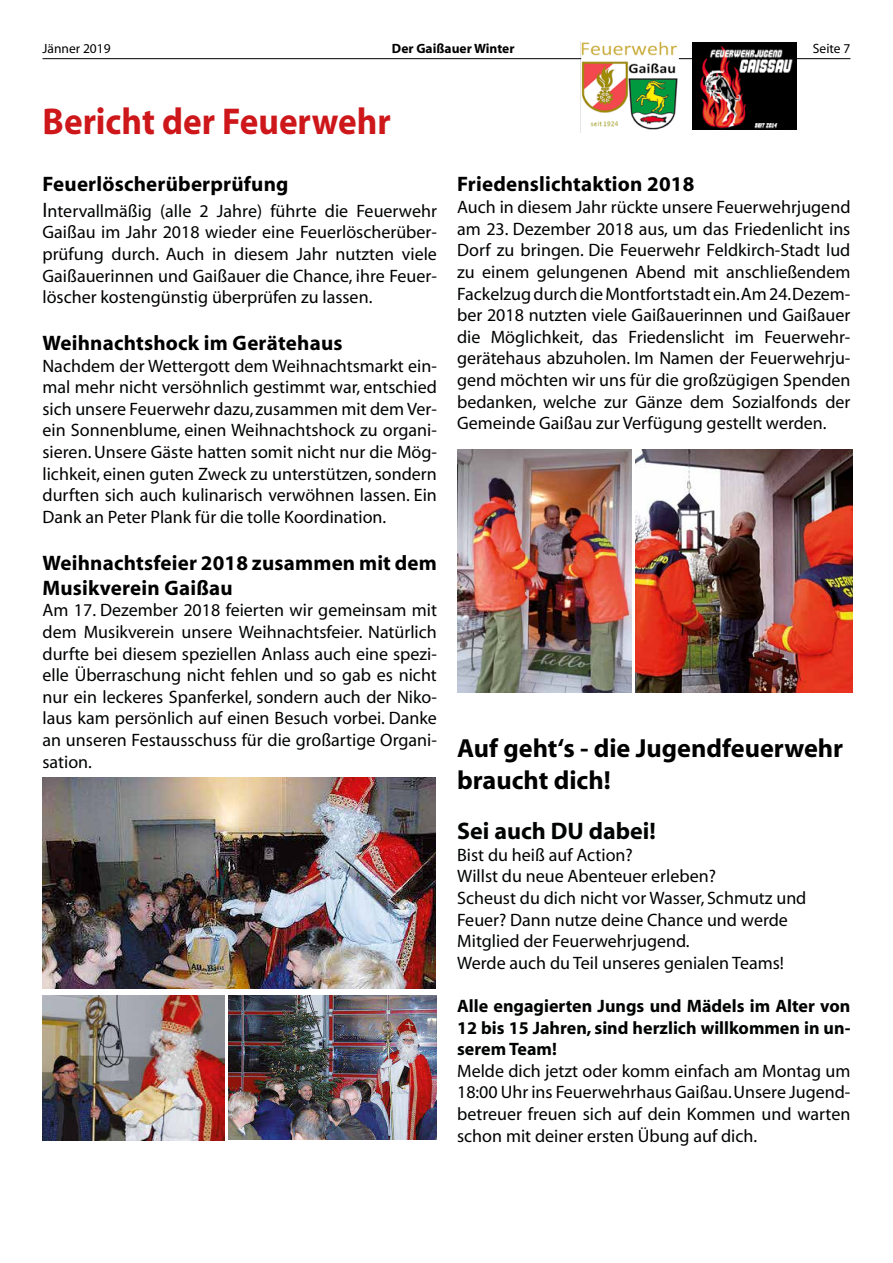
<style>
.page{position:relative;width:893px;height:1263px;background:#fff}
.page>*{position:absolute;margin:0;border:0;box-sizing:border-box;transform-origin:0 0}
.Überschrift_1{font:700 37.5px "Myriad";color:#cd171a;scale:.94 1}
.Überschrift_2{font:700 26.25px/31.5px "Myriad";color:#000}
.Überschrift_2-2{font:700 24px "Myriad";color:#010202}
.Überschrift_2-3{font:700 21px/25.2px "Myriad";letter-spacing:.01em;color:#000}
.Überschrift_2-4{font:18px/21.6px "Myriad";color:#010202;text-align:justify}
.Überschrift_2-5{font:700 18px/21.6px "Myriad";color:#010202;text-align:justify}
.t1{font:700 13.5px "Myriad";color:#000}
.t2{font:13.5px "Myriad";color:#000}
.s1{font-size:21px}
</style>
<div class="page">
<hr style="left:43px;top:58px;width:807px;height:1px;background:#000">
<img style="left:581px;top:42px;width:97px;height:88px">
<img style="left:693px;top:42px;width:103px;height:88px">
<img style="left:43px;top:778px;width:392px;height:210px">
<img style="left:43px;top:995px;width:182px;height:145px">
<img style="left:457px;top:449px;width:174px;height:243px">
<img style="left:636px;top:449px;width:217px;height:243px">
<img style="left:229px;top:995px;width:208px;height:144px">
<p class="t2" style="left:43px;top:41px;width:70px">Jänner 2019</p>
<p class="t1" style="left:392px;top:41px;width:124px">Der Gaißauer Winter</p>
<p class="t2" style="left:813px;top:41px;width:39px">Seite 7</p>
<p class="Überschrift_1" style="left:43px;top:103px;width:372px">Bericht der Feuerwehr</p>
<p class="Überschrift_2-3" style="left:43px;top:173px;width:247px">Feuerlöscherüberprüfung</p>
<p class="Überschrift_2-4" style="left:43px;top:201px;width:396px"><span class="s1">I</span>ntervallmäßig (alle 2 Jahre) führte die Feuerwehr Gaißau im Jahr 2018 wieder eine Feuerlöscherüber&shy;prüfung durch. Auch in diesem Jahr nutzten viele Gaißauerinnen und Gaißauer die Chance, ihre Feuer&shy;löscher kostengünstig überprüfen zu lassen.</p>
<p class="Überschrift_2-3" style="left:43px;top:331px;width:302px">Weihnachtshock im Gerätehaus</p>
<p class="Überschrift_2-4" style="left:43px;top:355px;width:396px">Nachdem der Wettergott dem Weihnachtsmarkt ein&shy;mal mehr nicht versöhnlich gestimmt war, entschied sich unsere Feuerwehr dazu, zusammen mit dem Ver&shy;ein Sonnenblume, einen Weihnachtshock zu organi&shy;sieren. Unsere Gäste hatten somit nicht nur die Mög&shy;lichkeit, einen guten Zweck zu unterstützen, sondern durften sich auch kulinarisch verwöhnen lassen. Ein Dank an Peter Plank für die tolle Koordination.</p>
<p class="Überschrift_2-3" style="left:43px;top:551px;width:396px">Weihnachtsfeier 2018 zusammen mit dem<br>Musikverein Gaißau</p>
<p class="Überschrift_2-4" style="left:43px;top:600px;width:396px">Am 17. Dezember 2018 feierten wir gemeinsam mit dem Musikverein unsere Weihnachtsfeier. Natürlich durfte bei diesem speziellen Anlass auch eine spezi&shy;elle Überraschung nicht fehlen und so gab es nicht nur ein leckeres Spanferkel, sondern auch der Niko&shy;laus kam persönlich auf einen Besuch vorbei. Danke an unseren Festausschuss für die großartige Organi&shy;sation.</p>
<p class="Überschrift_2-3" style="left:457px;top:173px;width:239px">Friedenslichtaktion 2018</p>
<p class="Überschrift_2-4" style="left:457px;top:197px;width:395px">Auch in diesem Jahr rückte unsere Feuerwehrjugend am 23. Dezember 2018 aus, um das Friedenlicht ins Dorf zu bringen. Die Feuerwehr Feldkirch-Stadt lud zu einem gelungenen Abend mit anschließendem Fackelzug durch die Montfortstadt ein.Am 24.Dezem&shy;ber 2018 nutzten viele Gaißauerinnen und Gaißauer die Möglichkeit, das Friedenslicht im Feuerwehr&shy;gerätehaus abzuholen. Im Namen der Feuerwehrju&shy;gend möchten wir uns für die großzügigen Spenden bedanken, welche zur Gänze dem Sozialfonds der Gemeinde Gaißau zur Verfügung gestellt werden.</p>
<p class="Überschrift_2" style="left:457px;top:733px;width:388px">Auf geht‘s - die Jugendfeuerwehr braucht dich!</p>
<p class="Überschrift_2-2" style="left:457px;top:819px;width:200px">Sei auch DU dabei!</p>
<p class="Überschrift_2-4" style="left:457px;top:845px;width:351px;text-align:left">Bist du heiß auf Action?<br>Willst du neue Abenteuer erleben?<br>Scheust du dich nicht vor Wasser, Schmutz und Feuer? Dann nutze deine Chance und werde Mitglied der Feuerwehrjugend.<br>Werde auch du Teil unseres genialen Teams!</p>
<p class="Überschrift_2-5" style="left:457px;top:996px;width:395px">Alle engagierten Jungs und Mädels im Alter von 12 bis 15 Jahren, sind herzlich willkommen in un&shy;serem Team!</p>
<p class="Überschrift_2-4" style="left:457px;top:1061px;width:395px">Melde dich jetzt oder komm einfach am Montag um 18:00 Uhr ins Feuerwehrhaus Gaißau. Unsere Jugend&shy;betreuer freuen sich auf dein Kommen und warten schon mit deiner ersten Übung auf dich.</p>
</div>
